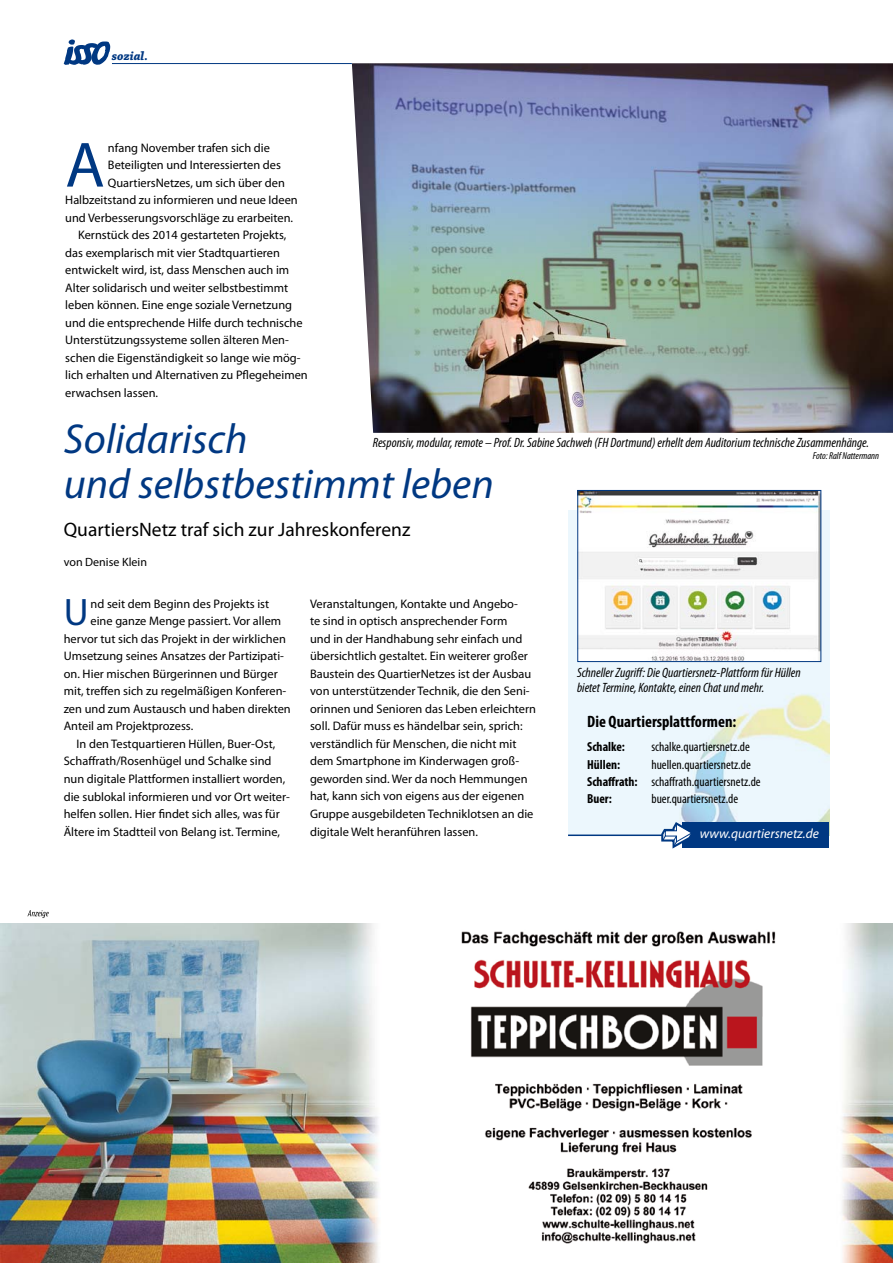
<style>
.page{position:relative;width:893px;height:1263px;background:#fff}
.page>*{position:absolute;margin:0;border:0;box-sizing:border-box;transform-origin:0 0}
.t1{font:64.35px "Myriad Pro";color:#003882}
.t2{font:italic 42px/45px "Myriad Pro";color:#003882}
.t3{font:38.4px "Myriad Pro";color:#003882}
.t4{font:19.5px "Myriad Pro";color:#000}
.t5{font:700 condensed 16.5px "Myriad Pro";color:#000}
.t6{font:italic condensed 13.5px/15px "Myriad Pro";color:#000}
.t7{font:italic 13.5px "Myriad Pro";color:#fff}
.t8{font:condensed 13.2px/17.2px "Myriad Pro";color:#000}
.t9{font:700 condensed 13.2px "Myriad Pro";color:#000}
.t10{font:italic 700 12.75px "Chaparral Pro";color:#003882}
.t11{font:12.3px/17.5px "Myriad Pro";color:#000}
.t12{font:12px "Myriad Pro";color:#000}
.t13{font:italic condensed 10.05px "Myriad Pro";color:#000}
.s1{font-weight:700}
</style>
<div class="page">
<img style="left:568px;top:511px;width:261px;height:323px">
<img style="left:352px;top:63px;width:541px;height:370px">
<hr style="left:568px;top:834px;width:106px;height:2px;background:#003882">
<div style="left:682px;top:822px;width:147px;height:25px;background:#003882"></div>
<svg style="left:660px;top:821px;width:35px;height:28px"></svg>
<img style="left:580px;top:492px;width:239px;height:168px">
<div style="left:578px;top:490px;width:243px;height:172px;border:1px solid #003882"></div>
<svg style="left:27px;top:910px;width:22px;height:8px"></svg>
<img style="left:0;top:923px;width:379px;height:340px">
<img style="left:461px;top:931px;width:315px;height:313px">
<img style="left:842px;top:923px;width:51px;height:340px">
<hr style="left:112px;top:63px;width:240px;height:1px;background:#003882">
<svg style="left:64px;top:39px;width:47px;height:26px"></svg>
<p class="t10" style="left:112px;top:48px;width:38px">sozial.</p>
<h1 class="t1" style="left:65px;top:125px;width:41px">A</h1>
<p class="t11" style="left:108px;top:138px;width:164px">nfang November trafen sich die</p>
<p class="t11" style="left:108px;top:156px;width:175px">Beteiligten und Interessierten des</p>
<p class="t11" style="left:108px;top:173px;width:178px">QuartiersNetzes, um sich über den</p>
<p class="t11" style="left:65px;top:191px;width:234px">Halbzeitstand zu informieren und neue Ideen</p>
<p class="t11" style="left:65px;top:209px;width:229px">und Verbesserungsvorschläge zu erarbeiten.</p>
<p class="t11" style="left:78px;top:226px;width:210px">Kernstück des 2014 gestarteten Projekts,</p>
<p class="t11" style="left:65px;top:244px;width:216px">das exemplarisch mit vier Stadtquartieren</p>
<p class="t11" style="left:65px;top:261px;width:225px">entwickelt wird, ist, dass Menschen auch im</p>
<p class="t11" style="left:65px;top:279px;width:224px">Alter solidarisch und weiter selbstbestimmt</p>
<p class="t11" style="left:65px;top:296px;width:228px">leben können. Eine enge soziale Vernetzung</p>
<p class="t11" style="left:65px;top:314px;width:239px">und die entsprechende Hilfe durch technische</p>
<p class="t11" style="left:65px;top:331px;width:225px">Unterstützungssysteme sollen älteren Men-</p>
<p class="t11" style="left:65px;top:349px;width:237px">schen die Eigenständigkeit so lange wie mög-</p>
<p class="t11" style="left:65px;top:366px;width:244px">lich erhalten und Alternativen zu Pflegeheimen</p>
<p class="t11" style="left:65px;top:384px;width:94px">erwachsen lassen.</p>
<h2 class="t2" style="left:64px;top:416px;width:431px">Solidarisch<br>und selbstbestimmt leben</h2>
<h3 class="t4" style="left:64px;top:517px;width:348px">QuartiersNetz traf sich zur Jahreskonferenz</h3>
<p class="t12" style="left:64px;top:554px;width:85px">von Denise Klein</p>
<p class="t6" style="left:373px;top:434px;width:498px">Responsiv, modular, remote – Prof. Dr. Sabine Sachweh (FH Dortmund) erhellt dem Auditorium technische Zusammenhänge.</p>
<p class="t13" style="left:813px;top:449px;width:68px">Foto: Ralf Nattermann</p>
<h3 class="t3" style="left:64px;top:589px;width:26px">U</h3>
<p class="t11" style="left:91px;top:594px;width:180px">nd seit dem Beginn des Projekts ist</p>
<p class="t11" style="left:91px;top:612px;width:192px">eine ganze Menge passiert. Vor allem</p>
<p class="t11" style="left:64px;top:630px;width:224px">hervor tut sich das Projekt in der wirklichen</p>
<p class="t11" style="left:64px;top:647px;width:222px">Umsetzung seines Ansatzes der Partizipati-</p>
<p class="t11" style="left:64px;top:665px;width:215px">on. Hier mischen Bürgerinnen und Bürger</p>
<p class="t11" style="left:64px;top:682px;width:224px">mit, treffen sich zu regelmäßigen Konferen-</p>
<p class="t11" style="left:64px;top:700px;width:228px">zen und zum Austausch und haben direkten</p>
<p class="t11" style="left:64px;top:717px;width:131px">Anteil am Projektprozess.</p>
<p class="t11" style="left:77px;top:735px;width:200px">In den Testquartieren Hüllen, Buer-Ost,</p>
<p class="t11" style="left:64px;top:752px;width:209px">Schaffrath/Rosenhügel und Schalke sind</p>
<p class="t11" style="left:64px;top:770px;width:223px">nun digitale Plattformen installiert worden,</p>
<p class="t11" style="left:64px;top:787px;width:228px">die sublokal informieren und vor Ort weiter-</p>
<p class="t11" style="left:64px;top:805px;width:217px">helfen sollen. Hier findet sich alles, was für</p>
<p class="t11" style="left:64px;top:822px;width:218px">Ältere im Stadtteil von Belang ist. Termine,</p>
<p class="t11" style="left:310px;top:594px;width:227px">Veranstaltungen, Kontakte und Angebo-<br>te sind in optisch ansprechender Form<br>und in der Handhabung sehr einfach und übersichtlich gestaltet. Ein weiterer großer Baustein des QuartierNetzes ist der Ausbau von unterstützender Technik, die den Seni&shy;orinnen und Senioren das Leben erleichtern soll. Dafür muss es händelbar sein, sprich: verständlich für Menschen, die nicht mit dem Smartphone im Kinderwagen groß&shy;geworden sind. Wer da noch Hemmungen hat, kann sich von eigens aus der eigenen Gruppe ausgebildeten Techniklotsen an die digitale Welt heranführen lassen.</p>
<p class="t6" style="left:577px;top:664px;width:225px">Schneller Zugriff: Die Quartiersnetz-Plattform für Hüllen bietet Termine, Kontakte, einen Chat und mehr.</p>
<h3 class="t5" style="left:587px;top:711px;width:151px">Die Quartiersplattformen:</h3>
<p class="t9" style="left:587px;top:739px;width:39px">Schalke:</p>
<p class="t8" style="left:651px;top:738px;width:100px">schalke.quartiersnetz.de</p>
<p class="t9" style="left:587px;top:756px;width:35px">Hüllen:</p>
<p class="t8" style="left:587px;top:755px;width:175px;text-indent:64px">huellen.quartiersnetz.de<br><span class="s1">Schaffrath:</span> schaffrath.quartiersnetz.de<br><span class="s1">Buer:</span></p>
<p class="t8" style="left:651px;top:790px;width:88px">buer.quartiersnetz.de</p>
<p class="t7" style="left:700px;top:825px;width:121px">www.quartiersnetz.de</p>
</div>
